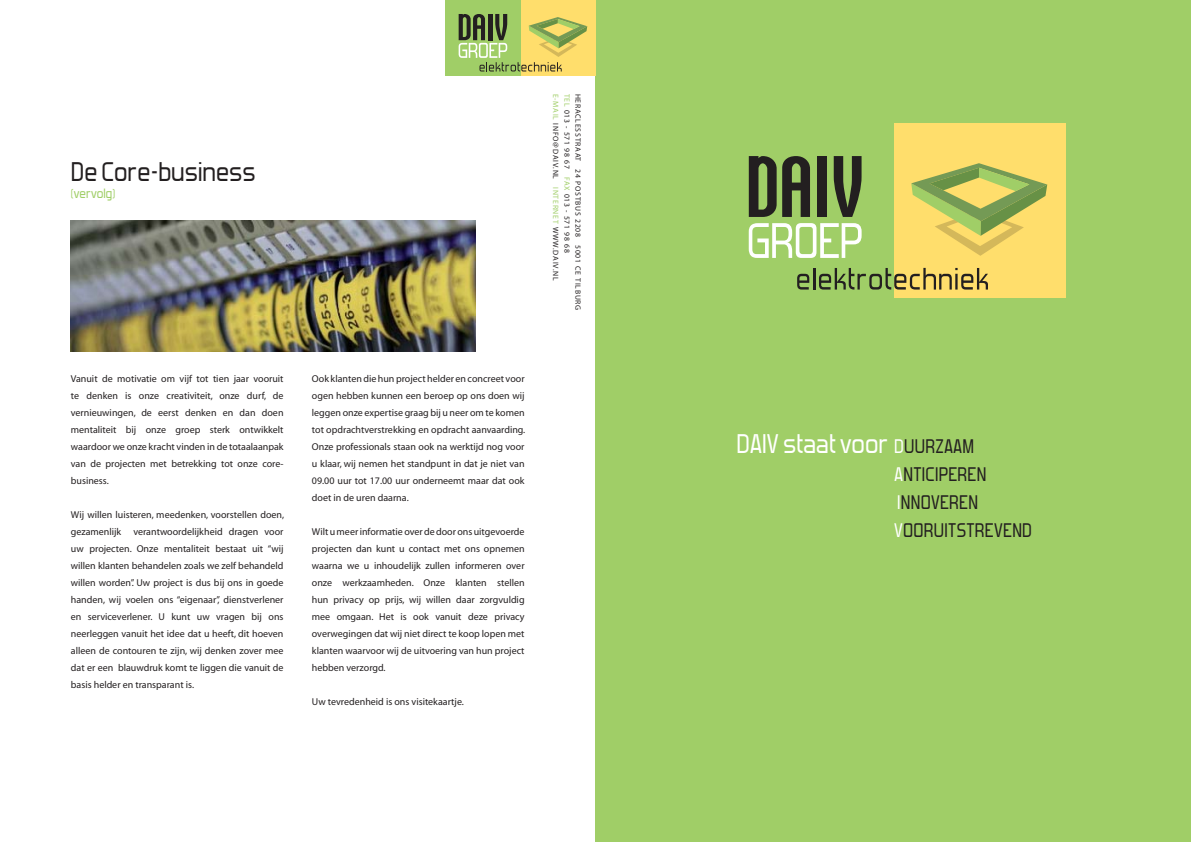
<style>
.page{position:relative;width:1191px;height:842px;background:#fff}
.page>*{position:absolute;margin:0;border:0;box-sizing:border-box;transform-origin:0 0}
.t1{font:32px "Forgotten Futurist";color:#231f20}
.t2{font:32px "Forgotten Futurist";color:#fff}
.t3{font:23.3px/28px "Forgotten Futurist";letter-spacing:.01em;color:#231f20}
.t4{font:16px "Forgotten Futurist";color:#a0ce67}
.t5{font:10px/17px "Myriad";color:#231f20;text-align:justify}
.t6{font:7.7px "Myriad";letter-spacing:.1em;color:#231f20}
.s1{color:#a0ce67}
.s2{color:#fff}
</style>
<div class="page">
<div style="left:595px;top:0;width:596px;height:842px;background:#a0ce67"></div>
<div style="left:894px;top:124px;width:172px;height:174px;background:#ffde6c"></div>
<svg style="left:749px;top:156px;width:27px;height:61px"></svg>
<svg style="left:782px;top:156px;width:28px;height:61px"></svg>
<div style="left:817px;top:156px;width:9px;height:61px;background:#231f20"></div>
<svg style="left:833px;top:156px;width:28px;height:61px"></svg>
<svg style="left:748px;top:223px;width:113px;height:35px"></svg>
<svg style="left:911px;top:163px;width:136px;height:93px"></svg>
<svg style="left:797px;top:274px;width:12px;height:16px"></svg>
<hr style="left:813px;top:268px;width:2px;height:22px;background:#231f20">
<svg style="left:819px;top:268px;width:169px;height:22px"></svg>
<div style="left:445px;top:0;width:150px;height:75px;background:#a0ce67"></div>
<div style="left:521px;top:0;width:74px;height:75px;background:#ffde6c"></div>
<svg style="left:458px;top:14px;width:129px;height:57px"></svg>
<img style="left:71px;top:221px;width:404px;height:130px">
<h1 class="t1" style="left:71px;top:151px;width:186px">De Core-business</h1>
<h3 class="t4" style="left:71px;top:183px;width:46px">(vervolg)</h3>
<p class="t5" style="left:71px;top:371px;width:214px">Vanuit de motivatie om vijf tot tien jaar vooruit te denken is onze creativiteit, onze durf, de vernieuwingen, de eerst denken en dan doen mentaliteit bij onze groep sterk ontwikkelt waardoor we onze kracht vinden in de totaalaanpak van de projecten met betrekking tot onze core&shy;business.</p>
<p class="t5" style="left:71px;top:507px;width:215px">Wij willen luisteren, meedenken, voorstellen doen, gezamenlijk verantwoordelijkheid dragen voor uw projecten. Onze mentaliteit bestaat uit “wij willen klanten behandelen zoals we zelf behandeld willen worden”. Uw project is dus bij ons in goede handen, wij voelen ons “eigenaar”, dienstverlener en serviceverlener. U kunt uw vragen bij ons neerleggen vanuit het idee dat u heeft, dit hoeven alleen de contouren te zijn, wij denken zover mee dat er een blauwdruk komt te liggen die vanuit de basis helder en transparant is.</p>
<p class="t5" style="left:312px;top:371px;width:215px">Ook klanten die hun project helder en concreet voor ogen hebben kunnen een beroep op ons doen wij leggen onze expertise graag bij u neer om te komen tot opdrachtverstrekking en opdracht aanvaarding.<br>Onze professionals staan ook na werktijd nog voor u klaar, wij nemen het standpunt in dat je niet van 09.00 uur tot 17.00 uur onderneemt maar dat ook doet in de uren daarna.</p>
<p class="t5" style="left:312px;top:524px;width:214px">Wilt u meer informatie over de door ons uitgevoerde projecten dan kunt u contact met ons opnemen waarna we u inhoudelijk zullen informeren over onze werkzaamheden. Onze klanten stellen hun privacy op prijs, wij willen daar zorgvuldig mee omgaan. Het is ook vanuit deze privacy overwegingen dat wij niet direct te koop lopen met klanten waarvoor wij de uitvoering van hun project hebben verzorgd.</p>
<p class="t5" style="left:312px;top:694px;width:154px">Uw tevredenheid is ons visitekaartje.</p>
<p class="t6" style="left:570px;top:94px;width:161px;rotate:90deg"><span class="s1">TEL</span> 013 - 571 98 67 <span class="s1">FAX</span> 013 - 571 98 68</p>
<p class="t6" style="left:581px;top:94px;width:218px;rotate:90deg">HERACLESSTRAAT 24 POSTBUS 2208 5001 CE TILBURG</p>
<p class="t6" style="left:558px;top:94px;width:189px;rotate:90deg"><span class="s1">E-MAIL</span> INFO@DAIV.NL <span class="s1">INTERNET</span> WWW.DAIV.NL</p>
<h1 class="t2" style="left:736px;top:424px;width:153px">DAIV staat voor</h1>
<h2 class="t3" style="left:894px;top:431px;width:139px"><span class="s2">D</span>UURZAAM<br><span class="s2">A</span>NTICIPEREN<br><span class="s2">I</span>NNOVEREN<br><span class="s2">V</span>OORUITSTREVEND</h2>
</div>
